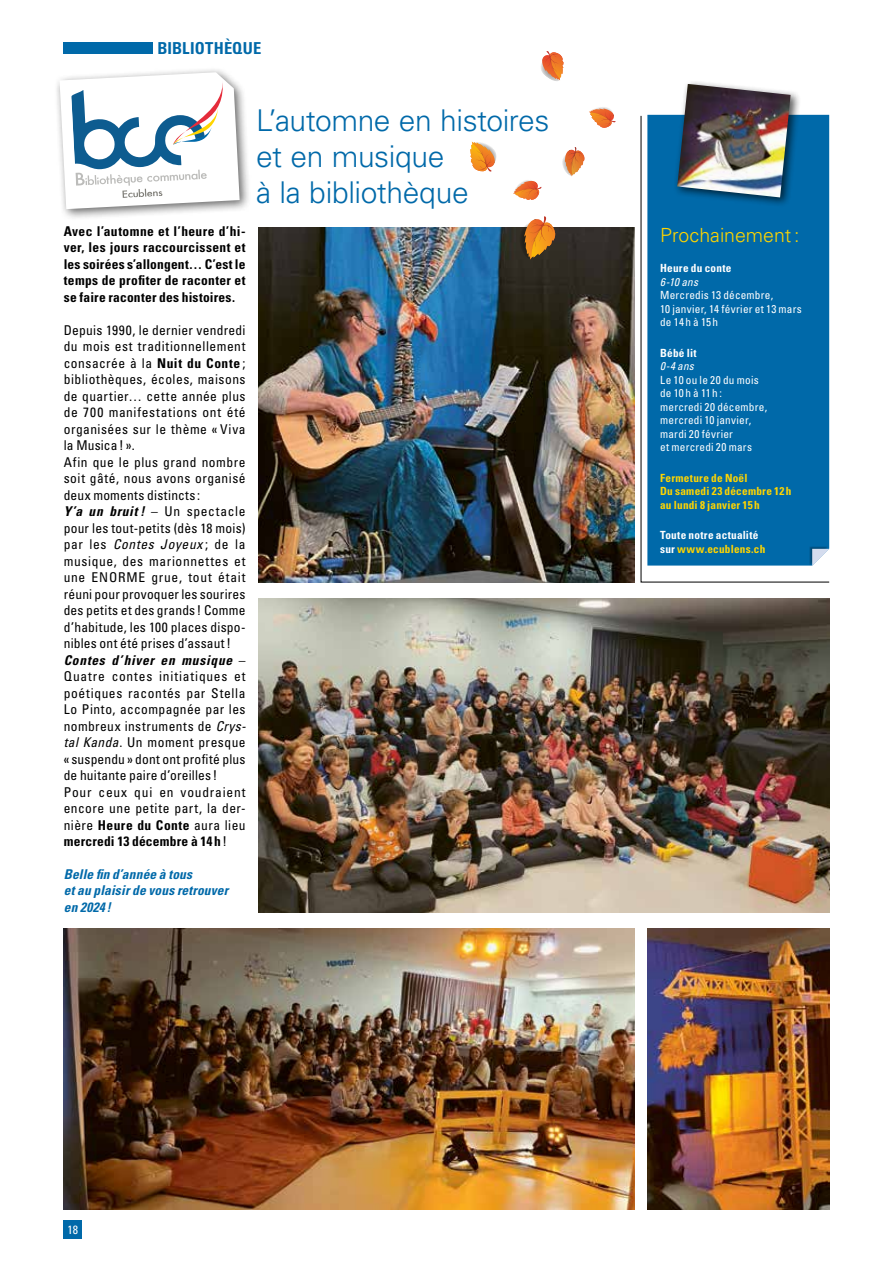
<style>
.page{position:relative;width:893px;height:1263px;background:#fff}
.page>*{position:absolute;margin:0;border:0;box-sizing:border-box;transform-origin:0 0}
.t1{font:300 30px/36px "Univers LT Std";letter-spacing:-.015em;color:#0069a9}
.t2{font:300 19.5px "Univers LT Std";color:#ffd500}
.t3{font:700 condensed 16.5px "Univers LT Std";letter-spacing:.005em;color:#0069a9}
.t4{font:condensed 13.5px/16.5px "Univers LT Std";letter-spacing:.035em;color:#000}
.t5{font:700 condensed 13.5px/16.5px "Univers LT Std";letter-spacing:.02em;color:#000;text-align:justify}
.t6{font:italic 700 condensed 13.5px/16.5px "Univers LT Std";letter-spacing:.01em;color:#0069a9}
.t7{font:condensed 12px "Univers LT Std";color:#fff}
.t8{font:condensed 11.25px/13.5px "Univers LT Std";letter-spacing:.02em;color:#fff}
.t9{font:700 condensed 11.25px/13.5px "Univers LT Std";letter-spacing:.02em;color:#fff}
.t10{font:700 condensed 11.25px/13.5px "Univers LT Std";letter-spacing:.02em;color:#ffd500}
.t11{font:italic condensed 11.25px "Univers LT Std";letter-spacing:.01em;color:#fff}
.s1{font-weight:700}
.s2{font-weight:700;font-style:italic}
.s3{font-style:italic}
.s4{color:#ffd500}
</style>
<div class="page">
<div style="left:64px;top:1220px;width:18px;height:19px;background:#0069a9"></div>
<div style="left:64px;top:42px;width:89px;height:12px;background:#0069a9"></div>
<svg style="left:640px;top:115px;width:190px;height:468px"></svg>
<div style="left:647px;top:115px;width:182px;height:451px;background:#0069a9"></div>
<div style="left:809px;top:546px;width:20px;height:20px;background:#000;opacity:.3"></div>
<svg style="left:812px;top:549px;width:17px;height:17px"></svg>
<div style="left:673px;top:80px;width:128px;height:128px;background:#000;opacity:.65"></div>
<img style="left:677px;top:84px;width:114px;height:113px">
<div style="left:54px;top:67px;width:198px;height:154px;background:#000;opacity:.6"></div>
<svg style="left:60px;top:72px;width:180px;height:137px"></svg>
<img style="left:64px;top:929px;width:571px;height:280px">
<img style="left:258px;top:598px;width:571px;height:314px">
<img style="left:647px;top:929px;width:182px;height:280px">
<img style="left:258px;top:227px;width:377px;height:355px">
<svg style="left:561px;top:281px;width:42px;height:4px"></svg>
<svg style="left:451px;top:256px;width:24px;height:25px"></svg>
<svg style="left:562px;top:147px;width:22px;height:30px"></svg>
<svg style="left:517px;top:216px;width:38px;height:44px"></svg>
<svg style="left:616px;top:269px;width:19px;height:16px"></svg>
<svg style="left:589px;top:107px;width:27px;height:21px"></svg>
<svg style="left:611px;top:227px;width:24px;height:12px"></svg>
<svg style="left:541px;top:51px;width:23px;height:30px"></svg>
<svg style="left:513px;top:180px;width:28px;height:20px"></svg>
<svg style="left:470px;top:141px;width:27px;height:31px"></svg>
<p class="t3" style="left:157px;top:38px;width:105px">BIBLIOTHÈQUE</p>
<p class="t5" style="left:64px;top:222px;width:183px">Avec l’automne et l’heure d’hi&shy;ver, les jours raccourcissent et les soirées s’allongent… C’est le temps de profiter de raconter et se faire raconter des histoires.</p>
<p class="t4" style="left:64px;top:321px;width:183px">Depuis 1990, le dernier vendredi du mois est traditionnellement consacrée à la <span class="s1">Nuit du Conte</span> ; bibliothèques, écoles, maisons de quartier… cette année plus de 700 manifestations ont été organisées sur le thème « Viva la Musica!».<br>Afin que le plus grand nombre soit gâté, nous avons organisé deux moments distincts:<br><span class="s2">Y’a un bruit !</span> – Un spectacle pour les tout‑petits (dès 18 mois) par les <span class="s3">Contes Joyeux</span> ; de la musique, des marionnettes et une ENORME grue, tout était réuni pour provoquer les sourires des petits et des grands ! Comme d’habitude, les 100 places dispo‑ nibles ont été prises d’assaut!<br><span class="s2">Contes d’hiver en musique</span> –<br>Quatre contes initiatiques et poétiques racontés par Stella<br>Lo Pinto, accompagnée par les nombreux instruments de <span class="s3">Crys‑ tal Kanda</span>. Un moment presque « suspendu» dont ont profité plus de huitante paire d’oreilles !<br>Pour ceux qui en voudraient encore une petite part, la der‑ nière <span class="s1">Heure du Conte</span> aura lieu <span class="s1">mercredi 13 décembre à 14h</span>!</p>
<p class="t6" style="left:64px;top:866px;width:166px">Belle fin d’année à tous<br>et au plaisir de vous retrouver en 2024!</p>
<h1 class="t1" style="left:256px;top:102px;width:295px">L’automne en histoires et en musique<br>à la bibliothèque</h1>
<h2 class="t2" style="left:660px;top:223px;width:141px">Prochainement:</h2>
<p class="t9" style="left:660px;top:261px;width:73px">Heure du conte</p>
<p class="t11" style="left:660px;top:275px;width:39px">6‑10 ans</p>
<p class="t8" style="left:660px;top:288px;width:143px">Mercredis 13 décembre,<br>10 janvier, 14 février et 13 mars de 14h à 15h</p>
<p class="t9" style="left:660px;top:346px;width:38px">Bébé lit</p>
<p class="t11" style="left:660px;top:359px;width:35px">0‑4 ans</p>
<p class="t8" style="left:660px;top:373px;width:109px">Le 10 ou le 20 du mois de 10h à 11h:<br>mercredi 20 décembre, mercredi 10 janvier, mardi 20 février<br>et mercredi 20 mars</p>
<p class="t10" style="left:660px;top:471px;width:133px">Fermeture de Noël<br>Du samedi 23 décembre 12h au lundi 8 janvier 15h</p>
<p class="t9" style="left:660px;top:528px;width:107px">Toute notre actualité sur <span class="s4">www.ecublens.ch</span></p>
<p class="t7" style="left:68px;top:1222px;width:12px">18</p>
</div>
